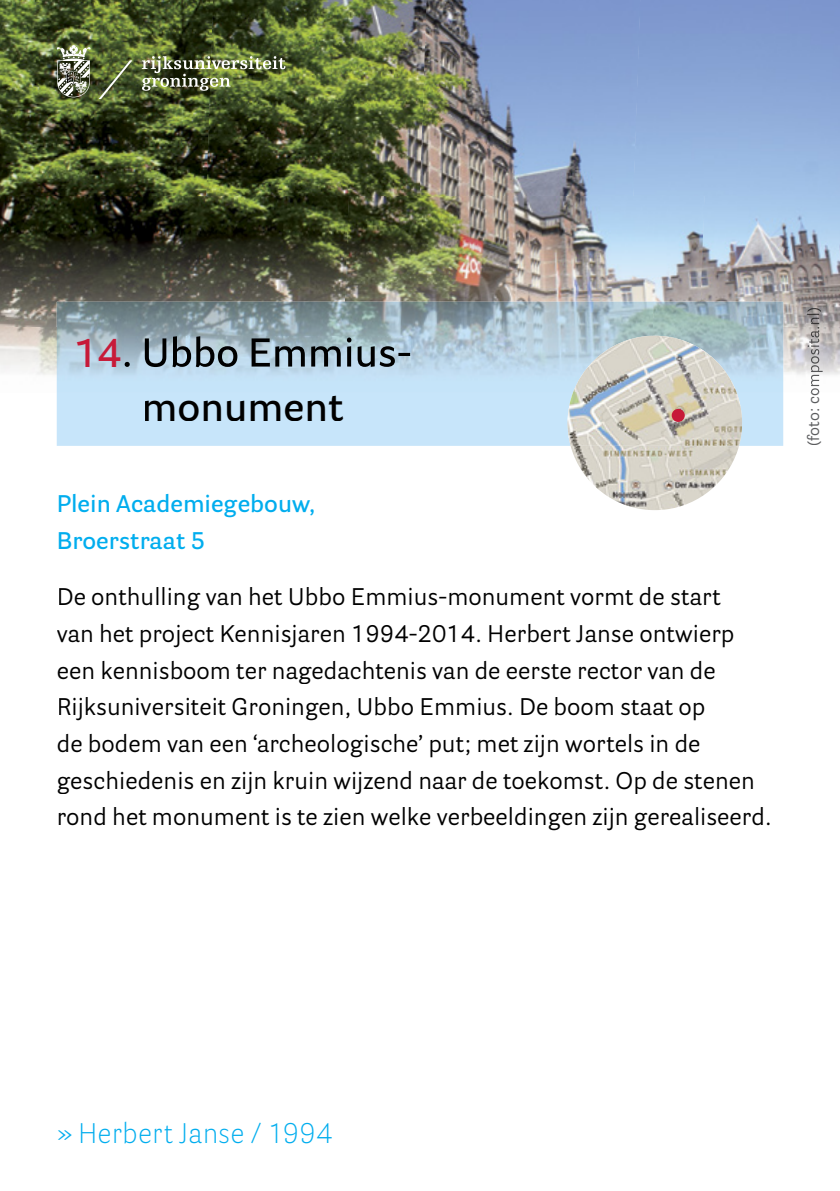
<style>
.page{position:relative;width:840px;height:1191px;background:#fff}
.page>*{position:absolute;margin:0;border:0;box-sizing:border-box;transform-origin:0 0}
.t1{font:600 40px "Parry Grotesque Pro";color:#000}
.t2{font:600 40px "Parry Grotesque Pro";color:#c71a38}
.t3{font:300 28.2px "Parry Grotesque Pro";letter-spacing:.01em;color:#00adee}
.t4{font:24px/36.6px "Parry Grotesque Pro";color:#000}
.t5{font:600 24px/36.6px "Parry Grotesque Pro";color:#00adee}
</style>
<div class="page">
<img style="left:0;top:0;width:206px;height:196px">
<img style="left:206px;top:0;width:213px;height:196px">
<img style="left:419px;top:0;width:214px;height:196px">
<img style="left:0;top:196px;width:345px;height:131px">
<img style="left:345px;top:196px;width:355px;height:106px">
<img style="left:700px;top:196px;width:139px;height:131px">
<img style="left:0;top:327px;width:57px;height:65px">
<img style="left:782px;top:327px;width:57px;height:65px">
<img style="left:806px;top:308px;width:16px;height:84px">
<svg style="left:57px;top:392px;width:725px;height:54px;background:#c8dde9"></svg>
<img style="left:57px;top:302px;width:725px;height:90px">
<img style="left:124px;top:336px;width:286px;height:31px">
<div style="left:145px;top:395px;width:198px;height:26px;background:#c7e5fa"></div>
<img style="left:570px;top:446px;width:87px;height:64px">
<img style="left:567px;top:392px;width:6px;height:45px">
<img style="left:574px;top:336px;width:80px;height:52px">
<div style="left:671px;top:409px;width:13px;height:13px;background:#c71a38;border-radius:50%"></div>
<img style="left:142px;top:56px;width:143px;height:35px">
<svg style="left:98px;top:60px;width:34px;height:39px"></svg>
<svg style="left:57px;top:45px;width:34px;height:52px"></svg>
<h1 class="t2" style="left:74px;top:325px;width:49px">14</h1>
<h1 class="t1" style="left:141px;top:379px;width:203px">monument</h1>
<p class="t5" style="left:57px;top:485px;width:260px">Plein Academiegebouw,<br>Broerstraat 5</p>
<p class="t4" style="left:57px;top:578px;width:716px">De onthulling van het Ubbo Emmius-monument vormt de start<br>van het project Kennisjaren 1994-2014. Herbert Janse ontwierp een kennisboom ter nagedachtenis van de eerste rector van de Rijksuniversiteit Groningen, Ubbo Emmius. De boom staat op<br>de bodem van een ‘archeologische’ put; met zijn wortels in de geschiedenis en zijn kruin wijzend naar de toekomst. Op de stenen rond het monument is te zien welke verbeeldingen zijn gerealiseerd.</p>
<p class="t3" style="left:57px;top:1113px;width:277px">» Herbert Janse / 1994</p>
</div>
